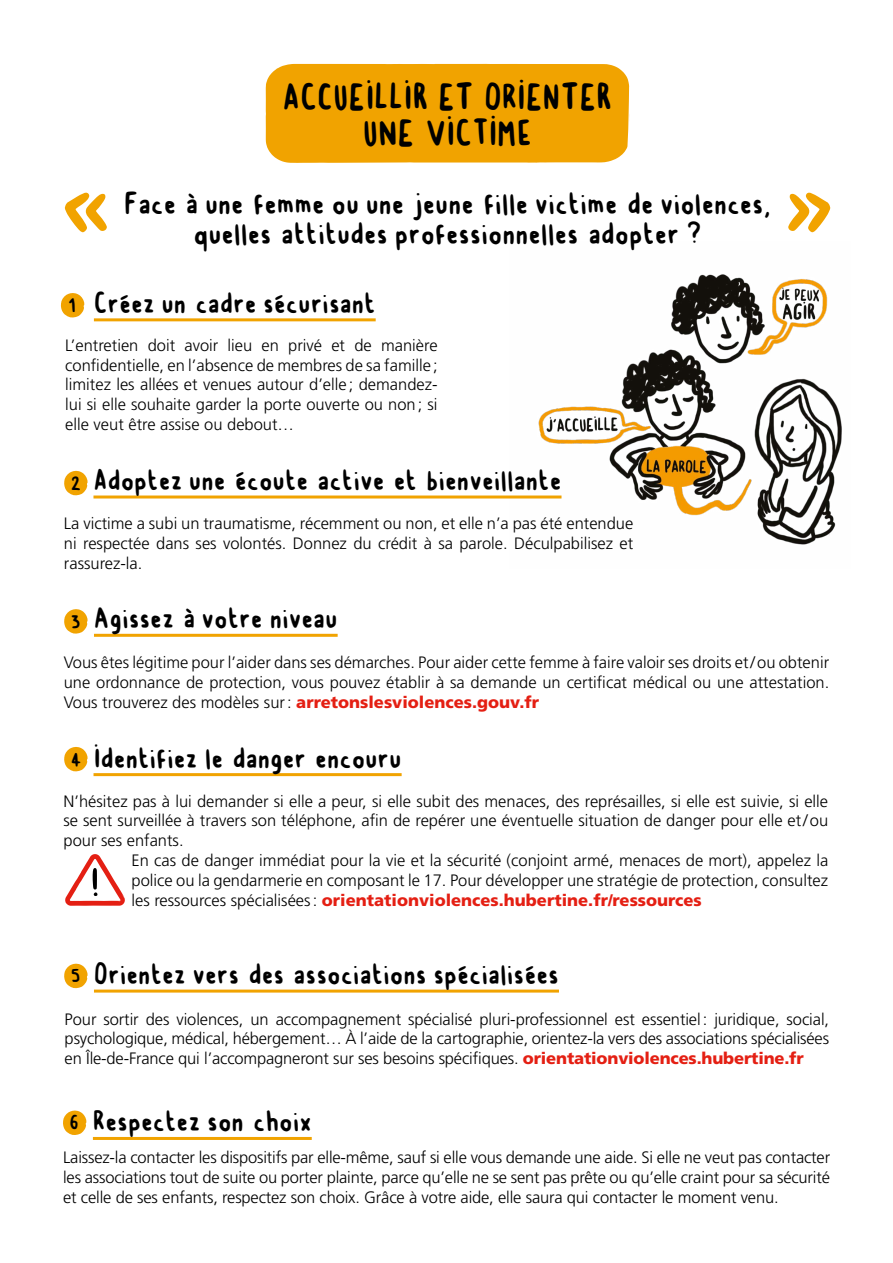
<style>
.page{position:relative;width:893px;height:1263px;background:#fff}
.page>*{position:absolute;margin:0;border:0;box-sizing:border-box;transform-origin:0 0}
.t1{font:37.5px/36px "Cibi";color:#000;text-align:center}
.t2{font:31.5px/30px "Cibi";color:#000;text-align:center}
.t3{font:30px "Cibi";color:#000}
.t4{font:20.7px "Cibi";color:#000}
.t5{font:300 16.5px/19.8px "Frutiger LT Std";color:#000;text-align:justify}
.t6{font:900 16.5px "Frutiger LT Std";color:#e41f13}
.s1{font-weight:900;color:#e41f13}
.s2{font-weight:300;color:#000}
</style>
<div class="page">
<hr style="left:93px;top:495px;width:468px;height:3px;background:#f1a300">
<hr style="left:94px;top:634px;width:244px;height:3px;background:#f1a300">
<hr style="left:94px;top:773px;width:308px;height:3px;background:#f1a300">
<hr style="left:94px;top:989px;width:465px;height:3px;background:#f1a300">
<hr style="left:93px;top:1137px;width:219px;height:3px;background:#f1a300">
<div style="left:266px;top:64px;width:364px;height:99px;background:#f1a300"></div>
<svg style="left:61px;top:293px;width:24px;height:25px"></svg>
<svg style="left:64px;top:471px;width:24px;height:25px"></svg>
<svg style="left:64px;top:609px;width:24px;height:25px"></svg>
<hr style="left:94px;top:318px;width:282px;height:3px;background:#f1a300">
<img style="left:509px;top:274px;width:333px;height:271px">
<svg style="left:64px;top:747px;width:24px;height:25px"></svg>
<svg style="left:65px;top:193px;width:42px;height:39px"></svg>
<svg style="left:788px;top:193px;width:42px;height:39px"></svg>
<svg style="left:64px;top:963px;width:24px;height:26px"></svg>
<svg style="left:63px;top:1110px;width:24px;height:25px"></svg>
<svg style="left:65px;top:854px;width:60px;height:52px"></svg>
<h1 class="t1" style="left:283px;top:80px;width:331px">ACCUEILLIR ET ORIENTER<br>UNE VICTIME</h1>
<h2 class="t2" style="left:124px;top:189px;width:648px">Face à une femme ou une jeune fille victime de violences, quelles attitudes professionnelles adopter ?</h2>
<h3 class="t3" style="left:94px;top:287px;width:283px">Créez un cadre sécurisant</h3>
<p class="t5" style="left:65px;top:335px;width:374px">L’entretien doit avoir lieu en privé et de manière confidentielle, en l’absence de membres de sa famille; limitez les allées et venues autour d’elle ; demandez&shy;lui si elle souhaite garder la porte ouverte ou non; si elle veut être assise ou debout…</p>
<p class="t4" style="left:68px;top:294px;width:9px">1</p>
<p class="t4" style="left:71px;top:472px;width:12px">2</p>
<h3 class="t3" style="left:93px;top:464px;width:469px">Adoptez une écoute active et bienveillante</h3>
<p class="t5" style="left:64px;top:514px;width:571px">La victime a subi un traumatisme, récemment ou non, et elle n’a pas été entendue ni respectée dans ses volontés. Donnez du crédit à sa parole. Déculpabilisez et rassurez-la.</p>
<p class="t4" style="left:71px;top:610px;width:11px">3</p>
<h3 class="t3" style="left:94px;top:603px;width:245px">Agissez à votre niveau</h3>
<p class="t5" style="left:64px;top:653px;width:767px">Vous êtes légitime pour l’aider dans ses démarches. Pour aider cette femme à faire valoir ses droits et/ou obtenir une ordonnance de protection, vous pouvez établir à sa demande un certificat médical ou une attestation.<br>Vous trouverez des modèles sur: <span class="s1">arretonslesviolences.gouv.fr</span></p>
<p class="t4" style="left:71px;top:748px;width:12px">4</p>
<h3 class="t3" style="left:94px;top:742px;width:310px">Identifiez le danger encouru</h3>
<p class="t5" style="left:63px;top:791px;width:766px">N’hésitez pas à lui demander si elle a peur, si elle subit des menaces, des représailles, si elle est suivie, si elle</p>
<p class="t5" style="left:63px;top:811px;width:766px">se sent surveillée à travers son téléphone, afin de repérer une éventuelle situation de danger pour elle et/ou</p>
<p class="t5" style="left:63px;top:831px;width:122px">pour ses enfants.</p>
<p class="t5" style="left:132px;top:851px;width:698px">En cas de danger immédiat pour la vie et la sécurité (conjoint armé, menaces de mort), appelez la</p>
<p class="t5" style="left:132px;top:870px;width:698px">police ou la gendarmerie en composant le 17. Pour développer une stratégie de protection, consultez</p>
<p class="t6" style="left:132px;top:890px;width:572px"><span class="s2">les ressources spécialisées:</span> orientationviolences.hubertine.fr/ressources</p>
<p class="t4" style="left:71px;top:965px;width:11px">5</p>
<h3 class="t3" style="left:94px;top:958px;width:466px">Orientez vers des associations spécialisées</h3>
<p class="t5" style="left:65px;top:1009px;width:766px">Pour sortir des violences, un accompagnement spécialisé pluri-professionnel est essentiel: juridique, social, psychologique, médical, hébergement… À l’aide de la cartographie, orientez-la vers des associations spécialisées en Île-de-France qui l’accompagneront sur ses besoins spécifiques. <span class="s1">orientationviolences.hubertine.fr</span></p>
<p class="t4" style="left:70px;top:1112px;width:11px">6</p>
<h3 class="t3" style="left:93px;top:1106px;width:220px">Respectez son choix</h3>
<p class="t5" style="left:63px;top:1148px;width:768px">Laissez-la contacter les dispositifs par elle-même, sauf si elle vous demande une aide. Si elle ne veut pas contacter les associations tout de suite ou porter plainte, parce qu’elle ne se sent pas prête ou qu’elle craint pour sa sécurité et celle de ses enfants, respectez son choix. Grâce à votre aide, elle saura qui contacter le moment venu.</p>
</div>
